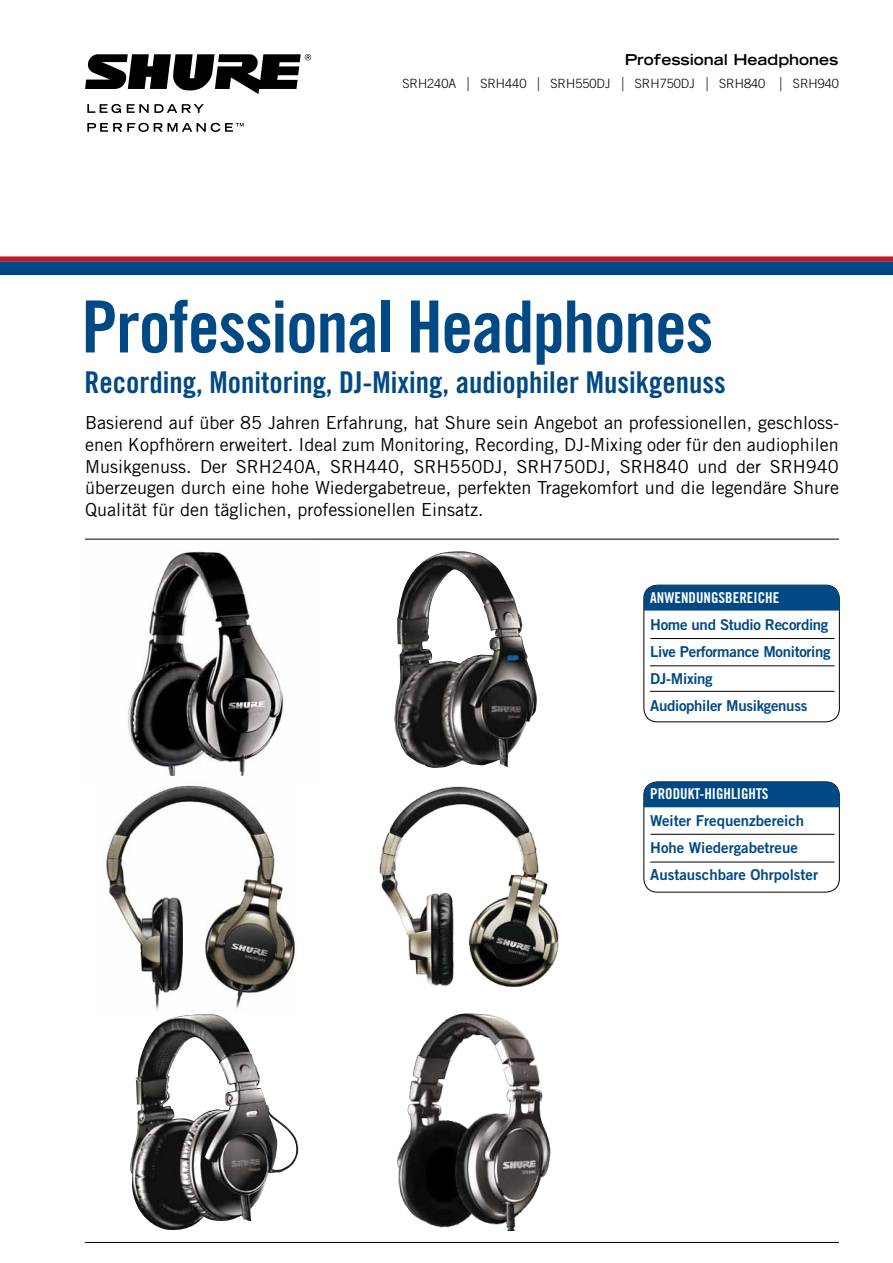
<style>
.page{position:relative;width:893px;height:1263px;background:#fff}
.page>*{position:absolute;margin:0;border:0;box-sizing:border-box;transform-origin:0 0}
.t1{font:72px "Trade Gothic LT Std Bd Cn 20";letter-spacing:-.02em;color:#004985}
.t2{font:30px "Trade Gothic LT Std Bd Cn 20";color:#004985}
.t3{font:18px/21.6px "Trade Gothic LT Std";color:#000;text-align:justify}
.t4{font:15px/27px "Trade Gothic LT Std Bd 2";letter-spacing:-.02em;color:#004985}
.t5{font:15px/27px "Trade Gothic LT Std Bd 2";color:#004985}
.t6{font:15px "Trade Gothic LT Std Bd Cn 20";color:#fff}
.t7{font:700 expanded 15px "Trade Gothic LT Std";color:#000}
.t8{font:300 12.75px "Trade Gothic LT Std";color:#000}
.s1{font-size:19.2px}
</style>
<div class="page">
<img style="left:128px;top:551px;width:156px;height:225px">
<div style="left:643px;top:781px;width:197px;height:111px;border:1px solid #000;border-radius:14px"></div>
<div style="left:643px;top:585px;width:197px;height:137px;border:1px solid #000;border-radius:14px"></div>
<div style="left:644px;top:782px;width:196px;height:25px;background:#004985"></div>
<div style="left:644px;top:585px;width:196px;height:25px;background:#004985"></div>
<div style="left:0;top:256px;width:893px;height:6px;background:#b91e2a"></div>
<div style="left:0;top:262px;width:893px;height:13px;background:#004985"></div>
<hr style="left:85px;top:539px;width:754px;height:1px;background:#000">
<hr style="left:85px;top:1242px;width:754px;height:1px;background:#000">
<hr style="left:650px;top:834px;width:184px;height:1px;background:#000">
<hr style="left:650px;top:638px;width:184px;height:1px;background:#000">
<hr style="left:650px;top:862px;width:184px;height:1px;background:#000">
<hr style="left:650px;top:691px;width:184px;height:1px;background:#000">
<svg style="left:85px;top:54px;width:226px;height:40px"></svg>
<svg style="left:87px;top:104px;width:34px;height:9px"></svg>
<svg style="left:127px;top:104px;width:77px;height:9px"></svg>
<svg style="left:87px;top:123px;width:157px;height:9px"></svg>
<hr style="left:650px;top:665px;width:184px;height:1px;background:#000">
<img style="left:379px;top:786px;width:180px;height:202px">
<img style="left:106px;top:785px;width:189px;height:225px">
<img style="left:394px;top:551px;width:143px;height:217px">
<img style="left:130px;top:1014px;width:169px;height:217px">
<img style="left:396px;top:1013px;width:155px;height:218px">
<p class="t7" style="left:625px;top:50px;width:215px">Professional Headphones</p>
<p class="t8" style="left:402px;top:76px;width:438px">SRH240A <span class="s1">|</span> SRH440 <span class="s1">|</span> SRH550DJ <span class="s1">|</span> SRH750DJ <span class="s1">|</span> SRH840 <span class="s1">|</span> SRH940</p>
<h1 class="t1" style="left:81px;top:283px;width:633px">Professional Headphones</h1>
<h2 class="t2" style="left:84px;top:364px;width:643px">Recording, Monitoring, DJ-Mixing, audiophiler Musikgenuss</h2>
<p class="t3" style="left:85px;top:412px;width:755px">Basierend auf über 85 Jahren Erfahrung, hat Shure sein Angebot an professionellen, geschloss&shy;enen Kopfhörern erweitert. Ideal zum Monitoring, Recording, DJ-Mixing oder für den audiophilen Musikgenuss. Der SRH240A, SRH440, SRH550DJ, SRH750DJ, SRH840 und der SRH940 überzeugen durch eine hohe Wiedergabetreue, perfekten Tragekomfort und die legendäre Shure Qualität für den täglichen, professionellen Einsatz.</p>
<p class="t6" style="left:650px;top:588px;width:131px">Anwendungsbereiche</p>
<p class="t4" style="left:650px;top:611px;width:182px">Home und Studio Recording<br>Live Performance Monitoring<br>DJ-Mixing<br>Audiophiler Musikgenuss</p>
<p class="t6" style="left:650px;top:785px;width:120px">ProduKt-Highlights</p>
<p class="t5" style="left:650px;top:807px;width:169px">Weiter Frequenzbereich<br>Hohe Wiedergabetreue<br>Austauschbare Ohrpolster</p>
</div>
